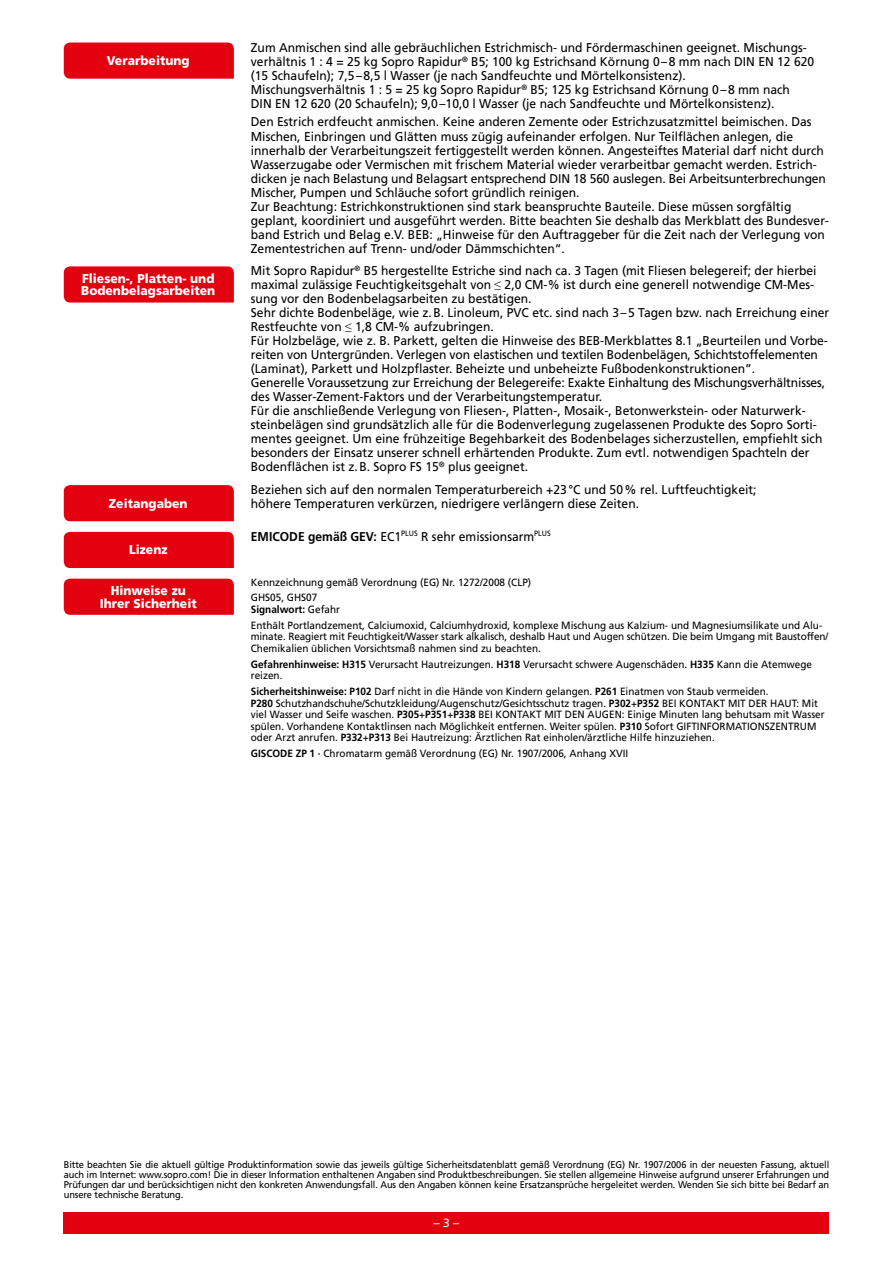
<style>
.page{position:relative;width:893px;height:1263px;background:#fff}
.page>*{position:absolute;margin:0;border:0;box-sizing:border-box;transform-origin:0 0}
._22_Rückseite{font:12.75px/14.1px "Frutiger LT";color:#000;scale:.95 1}
.t1{font:900 12.75px/12.8px "Frutiger LT";color:#fff;scale:.95 1}
.t2{font:12px "Frutiger LT";color:#fff}
._51_Gefahrenhinweis{font:10.5px/11.6px "Frutiger LT";color:#000;scale:.95 1}
._51_Gefahrenhinweis-2{font:700 10.5px "Frutiger LT";color:#000;scale:.95 1}
.t3{font:9.75px/9.8px "Frutiger LT";letter-spacing:-.01em;color:#000;text-align:justify;scale:.95 1}
.s1{font-weight:700}
.s2{font-weight:400}
</style>
<div class="page">
<div style="left:64px;top:1212px;width:765px;height:21px;background:#e3000f"></div>
<div style="left:64px;top:43px;width:170px;height:36px;background:#e3000f"></div>
<div style="left:64px;top:266px;width:170px;height:37px;background:#e3000f"></div>
<div style="left:64px;top:485px;width:170px;height:36px;background:#e3000f"></div>
<div style="left:64px;top:532px;width:170px;height:36px;background:#e3000f"></div>
<div style="left:64px;top:579px;width:170px;height:36px;background:#e3000f"></div>
<p class="t1" style="left:107px;top:54px;width:89px">Verarbeitung</p>
<p class="t1" style="left:81px;top:272px;width:143px">Fliesen-, Platten- und<br>Bodenbelagsarbeiten</p>
<p class="t1" style="left:109px;top:497px;width:84px">Zeitangaben</p>
<p class="t1" style="left:129px;top:543px;width:42px">Lizenz</p>
<p class="t1" style="left:100px;top:584px;width:104px;text-align:center">Hinweise zu<br>Ihrer Sicherheit</p>
<p class="_22_Rückseite" style="left:251px;top:41px;width:595px">Zum Anmischen sind alle gebräuchlichen Estrichmisch- und Fördermaschinen geeignet. Mischungs&shy;verhältnis 1 : 4 = 25 kg Sopro Rapidur<sup>®</sup> B5; 100 kg Estrichsand Körnung 0–8 mm nach DIN EN 12 620 (15 Schaufeln); 7,5–8,5 l Wasser (je nach Sandfeuchte und Mörtelkonsistenz).</p>
<p class="_22_Rückseite" style="left:251px;top:83px;width:569px">Mischungsverhältnis 1 : 5 = 25 kg Sopro Rapidur<sup>®</sup> B5; 125 kg Estrichsand Körnung 0–8 mm nach<br>DIN EN 12 620 (20 Schaufeln); 9,0–10,0 l Wasser (je nach Sandfeuchte und Mörtelkonsistenz).</p>
<p class="_22_Rückseite" style="left:251px;top:115px;width:607px">Den Estrich erdfeucht anmischen. Keine anderen Zemente oder Estrichzusatzmittel beimischen. Das Mischen, Einbringen und Glätten muss zügig aufeinander erfolgen. Nur Teilflächen anlegen, die innerhalb der Verarbeitungszeit fertiggestellt werden können. Angesteiftes Material darf nicht durch Wasserzugabe oder Vermischen mit frischem Material wieder verarbeitbar gemacht werden. Estrich&shy;dicken je nach Belastung und Belagsart entsprechend DIN 18 560 auslegen. Bei Arbeitsunterbrechungen Mischer, Pumpen und Schläuche sofort gründlich reinigen.</p>
<p class="_22_Rückseite" style="left:251px;top:199px;width:610px">Zur Beachtung: Estrichkonstruktionen sind stark beanspruchte Bauteile. Diese müssen sorgfältig geplant, koordiniert und ausgeführt werden. Bitte beachten Sie deshalb das Merkblatt des Bundesver&shy;band Estrich und Belag e.V. BEB: „Hinweise für den Auftraggeber für die Zeit nach der Verlegung von Zementestrichen auf Trenn- und/oder Dämmschichten“.</p>
<p class="_22_Rückseite" style="left:251px;top:264px;width:597px">Mit Sopro Rapidur<sup>®</sup> B5 hergestellte Estriche sind nach ca. 3 Tagen (mit Fliesen belegereif; der hierbei maximal zulässige Feuchtigkeitsgehalt von ≤ 2,0 CM-% ist durch eine generell notwendige CM-Mes&shy;sung vor den Bodenbelagsarbeiten zu bestätigen.</p>
<p class="_22_Rückseite" style="left:251px;top:306px;width:610px">Sehr dichte Bodenbeläge, wie z.B. Linoleum, PVC etc. sind nach 3–5 Tagen bzw. nach Erreichung einer<br>Restfeuchte von ≤ 1,8 CM-% aufzubringen.</p>
<p class="_22_Rückseite" style="left:251px;top:334px;width:609px">Für Holzbeläge, wie z. B. Parkett, gelten die Hinweise des BEB-Merkblattes 8.1 „Beurteilen und Vorbe&shy;reiten von Untergründen. Verlegen von elastischen und textilen Bodenbelägen, Schichtstoffelementen (Laminat), Parkett und Holzpflaster. Beheizte und unbeheizte Fußbodenkonstruktionen”.</p>
<p class="_22_Rückseite" style="left:251px;top:376px;width:606px">Generelle Voraussetzung zur Erreichung der Belegereife: Exakte Einhaltung des Mischungsverhältnisses, des Wasser-Zement-Faktors und der Verarbeitungstemperatur.</p>
<p class="_22_Rückseite" style="left:251px;top:404px;width:603px">Für die anschließende Verlegung von Fliesen-, Platten-, Mosaik-, Betonwerkstein- oder Naturwerk&shy;steinbelägen sind grundsätzlich alle für die Bodenverlegung zugelassenen Produkte des Sopro Sorti&shy;mentes geeignet. Um eine frühzeitige Begehbarkeit des Bodenbelages sicherzustellen, empfiehlt sich besonders der Einsatz unserer schnell erhärtenden Produkte. Zum evtl. notwendigen Spachteln der Bodenflächen ist z.B. Sopro FS 15<sup>®</sup> plus geeignet.</p>
<p class="_22_Rückseite" style="left:251px;top:482px;width:534px">Beziehen sich auf den normalen Temperaturbereich +23°C und 50% rel. Luftfeuchtigkeit; höhere Temperaturen verkürzen, niedrigere verlängern diese Zeiten.</p>
<p class="_22_Rückseite" style="left:251px;top:529px;width:317px"><span class="s1">EMICODE gemäß GEV:</span> EC1<sup>PLUS</sup> R sehr emissionsarm<sup>PLUS</sup></p>
<p class="_51_Gefahrenhinweis" style="left:251px;top:576px;width:297px">Kennzeichnung gemäß Verordnung (EG) Nr. 1272/2008 (CLP)</p>
<p class="_51_Gefahrenhinweis" style="left:251px;top:592px;width:72px">GHS05, GHS07</p>
<p class="_51_Gefahrenhinweis-2" style="left:251px;top:603px;width:95px">Signalwort: <span class="s2">Gefahr</span></p>
<p class="_51_Gefahrenhinweis" style="left:251px;top:619px;width:609px">Enthält Portlandzement, Calciumoxid, Calciumhydroxid, komplexe Mischung aus Kalzium- und Magnesiumsilikate und Alu&shy;minate. Reagiert mit Feuchtigkeit/Wasser stark alkalisch, deshalb Haut und Augen schützen. Die beim Umgang mit Baustoffen/<br>Chemikalien üblichen Vorsichtsmaß nahmen sind zu beachten.</p>
<p class="_51_Gefahrenhinweis" style="left:251px;top:658px;width:592px"><span class="s1">Gefahrenhinweise: H315</span> Verursacht Hautreizungen. <span class="s1">H318</span> Verursacht schwere Augenschäden. <span class="s1">H335</span> Kann die Atemwege reizen.</p>
<p class="_51_Gefahrenhinweis" style="left:251px;top:686px;width:605px"><span class="s1">Sicherheitshinweise: P102</span> Darf nicht in die Hände von Kindern gelangen. <span class="s1">P261</span> Einatmen von Staub vermeiden.<br><span class="s1">P280</span> Schutzhandschuhe/Schutzkleidung/Augenschutz/Gesichtsschutz tragen. <span class="s1">P302</span>+<span class="s1">P352</span> BEI KONTAKT MIT DER HAUT: Mit viel Wasser und Seife waschen. <span class="s1">P305</span>+<span class="s1">P351</span>+<span class="s1">P338</span> BEI KONTAKT MIT DEN AUGEN: Einige Minuten lang behutsam mit Wasser spülen. Vorhandene Kontaktlinsen nach Möglichkeit entfernen. Weiter spülen. <span class="s1">P310</span> Sofort GIFTINFORMATIONSZENTRUM oder Arzt anrufen. <span class="s1">P332</span>+<span class="s1">P313</span> Bei Hautreizung: Ärztlichen Rat einholen/ärztliche Hilfe hinzuziehen.</p>
<p class="_51_Gefahrenhinweis" style="left:251px;top:748px;width:399px"><span class="s1">GISCODE ZP 1 ·</span> Chromatarm gemäß Verordnung (EG) Nr. 1907/2006, Anhang XVII</p>
<p class="t3" style="left:64px;top:1160px;width:807px">Bitte beachten Sie die aktuell gültige Produktinformation sowie das jeweils gültige Sicherheitsdatenblatt gemäß Verordnung (EG) Nr. 1907/2006 in der neuesten Fassung, aktuell auch im Internet: www.sopro.com! Die in dieser Information enthaltenen Angaben sind Produktbeschreibungen. Sie stellen allgemeine Hinweise aufgrund unserer Erfahrungen und Prüfungen dar und berücksichtigen nicht den konkreten Anwendungsfall. Aus den Angaben können keine Ersatzansprüche hergeleitet werden. Wenden Sie sich bitte bei Bedarf an unsere technische Beratung.</p>
<p class="t2" style="left:434px;top:1215px;width:27px">– 3 –</p>
</div>
